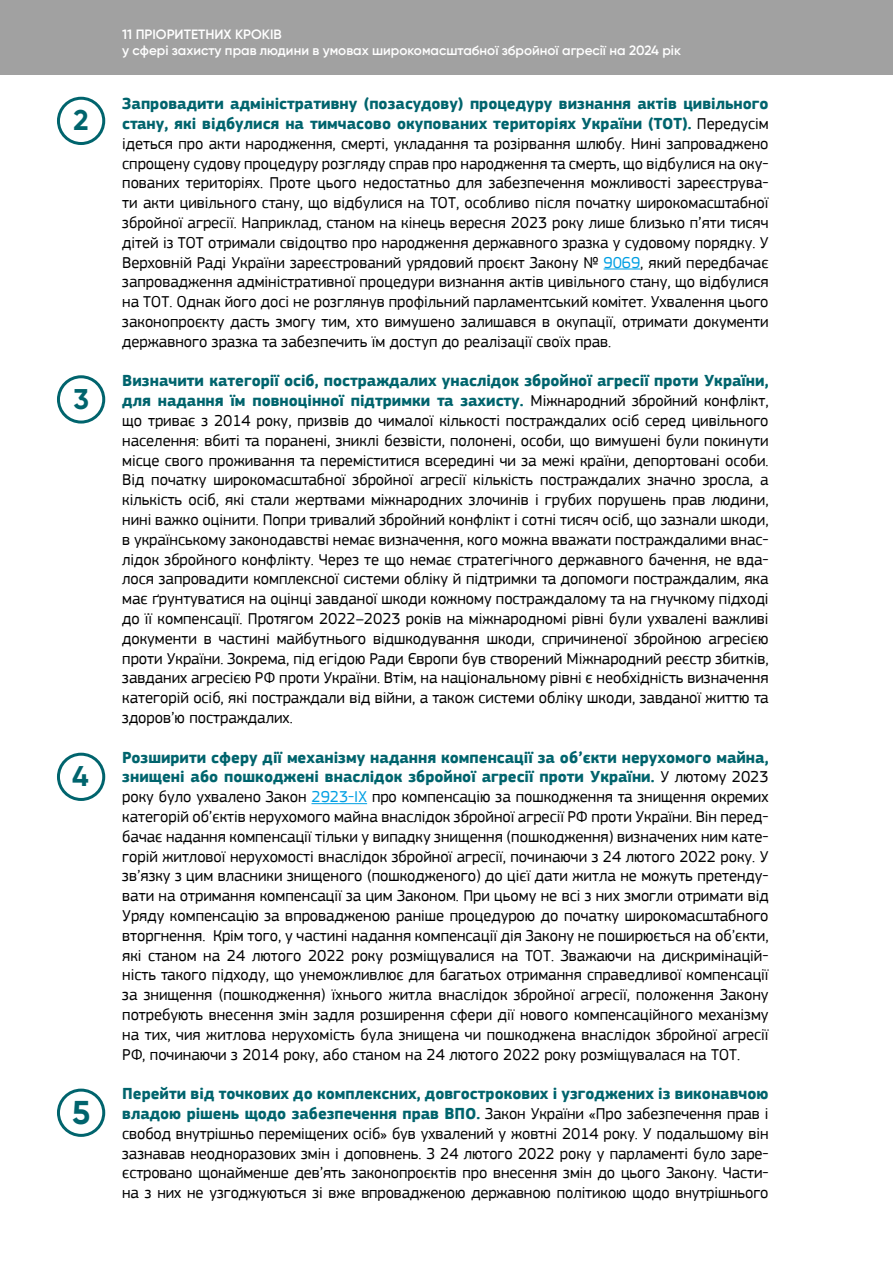
<style>
.page{position:relative;width:893px;height:1263px;background:#fff}
.page>*{position:absolute;margin:0;border:0;box-sizing:border-box;transform-origin:0 0}
.t1{font:700 33px "Gilroy";color:#00646d}
.t2{font:700 28.5px "Gilroy";color:#00646d}
.t3{font:16.5px/19.8px "PF Square Sans Pro";color:#000;text-align:justify}
.t4{font:600 13.5px/16.2px "Gilroy";color:#fff}
.s1{font-weight:700;color:#00646d}
.s2{color:#009fe3}
</style>
<div class="page">
<div style="left:0;top:0;width:893px;height:75px;background:#a1a1a1"></div>
<div style="left:57px;top:97px;width:48px;height:48px;border:3px solid #00646d;border-radius:50%"></div>
<div style="left:57px;top:375px;width:48px;height:49px;border:3px solid #00646d;border-radius:50%"></div>
<div style="left:57px;top:753px;width:48px;height:48px;border:3px solid #00646d;border-radius:50%"></div>
<hr style="left:604px;top:269px;width:36px;height:1px;background:#009fe3">
<hr style="left:311px;top:803px;width:56px;height:1px;background:#009fe3">
<div style="left:57px;top:1088px;width:48px;height:49px;border:3px solid #00646d;border-radius:50%"></div>
<h2 class="t2" style="left:73px;top:102px;width:17px">2</h2>
<h2 class="t2" style="left:73px;top:381px;width:17px">3</h2>
<h2 class="t2" style="left:72px;top:758px;width:18px">4</h2>
<h1 class="t1" style="left:72px;top:1092px;width:20px">5</h1>
<p class="t4" style="left:122px;top:26px;width:560px">11 ПРІОРИТЕТНИХ КРОКІВ<br>у сфері захисту прав людини в умовах широкомасштабної збройної агресії на 2024 рік</p>
<p class="t3" style="left:122px;top:94px;width:648px"><span class="s1">Запровадити адміністративну (позасудову) процедуру визнання актів цивільного стану, які відбулися на тимчасово окупованих територіях України (ТОТ).</span> Передусім ідеться про акти народження, смерті, укладання та розірвання шлюбу. Нині запроваджено спрощену судову процедуру розгляду справ про народження та смерть, що відбулися на оку&shy;пованих територіях. Проте цього недостатньо для забезпечення можливості зареєструва&shy;ти акти цивільного стану, що відбулися на ТОТ, особливо після початку широкомасштабної збройної агресії. Наприклад, станом на кінець вересня 2023 року лише близько п’яти тисяч дітей із ТОТ отримали свідоцтво про народження державного зразка у судовому порядку. У Верховній Раді України зареєстрований урядовий проєкт Закону № <span class="s2">9069</span>, який передбачає запровадження адміністративної процедури визнання актів цивільного стану, що відбулися на ТОТ. Однак його досі не розглянув профільний парламентський комітет. Ухвалення цього законопроєкту дасть змогу тим, хто вимушено залишався в окупації, отримати документи державного зразка та забезпечить їм доступ до реалізації своїх прав.</p>
<p class="t3" style="left:122px;top:371px;width:648px"><span class="s1">Визначити категорії осіб, постраждалих унаслідок збройної агресії проти України, для надання їм повноцінної підтримки та захисту.</span> Міжнародний збройний конфлікт, що триває з 2014 року, призвів до чималої кількості постраждалих осіб серед цивільного населення: вбиті та поранені, зниклі безвісти, полонені, особи, що вимушені були покинути місце свого проживання та переміститися всередині чи за межі країни, депортовані особи.<br>Від початку широкомасштабної збройної агресії кількість постраждалих значно зросла, а кількість осіб, які стали жертвами міжнародних злочинів і грубих порушень прав людини, нині важко оцінити. Попри тривалий збройний конфлікт і сотні тисяч осіб, що зазнали шкоди, в українському законодавстві немає визначення, кого можна вважати постраждалими внас&shy;лідок збройного конфлікту. Через те що немає стратегічного державного бачення, не вда&shy;лося запровадити комплексної системи обліку й підтримки та допомоги постраждалим, яка має ґрунтуватися на оцінці завданої шкоди кожному постраждалому та на гнучкому підході до її компенсації. Протягом 2022–2023 років на міжнародномі рівні були ухвалені важливі документи в частині майбутнього відшкодування шкоди, спричиненої збройною агресією проти України. Зокрема, під егідою Ради Європи був створений Міжнародний реєстр збитків, завданих агресією РФ проти України. Втім, на національному рівні є необхідність визначення категорій осіб, які постраждали від війни, а також системи обліку шкоди, завданої життю та здоров’ю постраждалих.</p>
<p class="t3" style="left:122px;top:747px;width:648px"><span class="s1">Розширити сферу дії механізму надання компенсації за об’єкти нерухомого майна, знищені або пошкоджені внаслідок збройної агресії проти України.</span> У лютому 2023 року було ухвалено Закон <span class="s2">2923-IX</span> про компенсацію за пошкодження та знищення окремих категорій об’єктів нерухомого майна внаслідок збройної агресії РФ проти України. Він перед&shy;бачає надання компенсації тільки у випадку знищення (пошкодження) визначених ним кате&shy;горій житлової нерухомості внаслідок збройної агресії, починаючи з 24 лютого 2022 року. У зв’язку з цим власники знищеного (пошкодженого) до цієї дати житла не можуть претенду&shy;вати на отримання компенсації за цим Законом. При цьому не всі з них змогли отримати від Уряду компенсацію за впровадженою раніше процедурою до початку широкомасштабного вторгнення. Крім того, у частині надання компенсації дія Закону не поширюється на об’єкти, які станом на 24 лютого 2022 року розміщувалися на ТОТ. Зважаючи на дискримінацій&shy;ність такого підходу, що унеможливлює для багатьох отримання справедливої компенсації за знищення (пошкодження) їхнього житла внаслідок збройної агресії, положення Закону потребують внесення змін задля розширення сфери дії нового компенсаційного механізму на тих, чия житлова нерухомість була знищена чи пошкоджена внаслідок збройної агресії РФ, починаючи з 2014 року, або станом на 24 лютого 2022 року розміщувалася на ТОТ.</p>
<p class="t3" style="left:122px;top:1084px;width:648px"><span class="s1">Перейти від точкових до комплексних, довгострокових і узгоджених із виконавчою владою рішень щодо забезпечення прав ВПО.</span> Закон України «Про забезпечення прав і свобод внутрішньо переміщених осіб» був ухвалений у жовтні 2014 року. У подальшому він зазнавав неодноразових змін і доповнень. З 24 лютого 2022 року у парламенті було заре&shy;єстровано щонайменше дев’ять законопроєктів про внесення змін до цього Закону. Части&shy;на з них не узгоджуються зі вже впровадженою державною політикою щодо внутрішнього</p>
</div>
